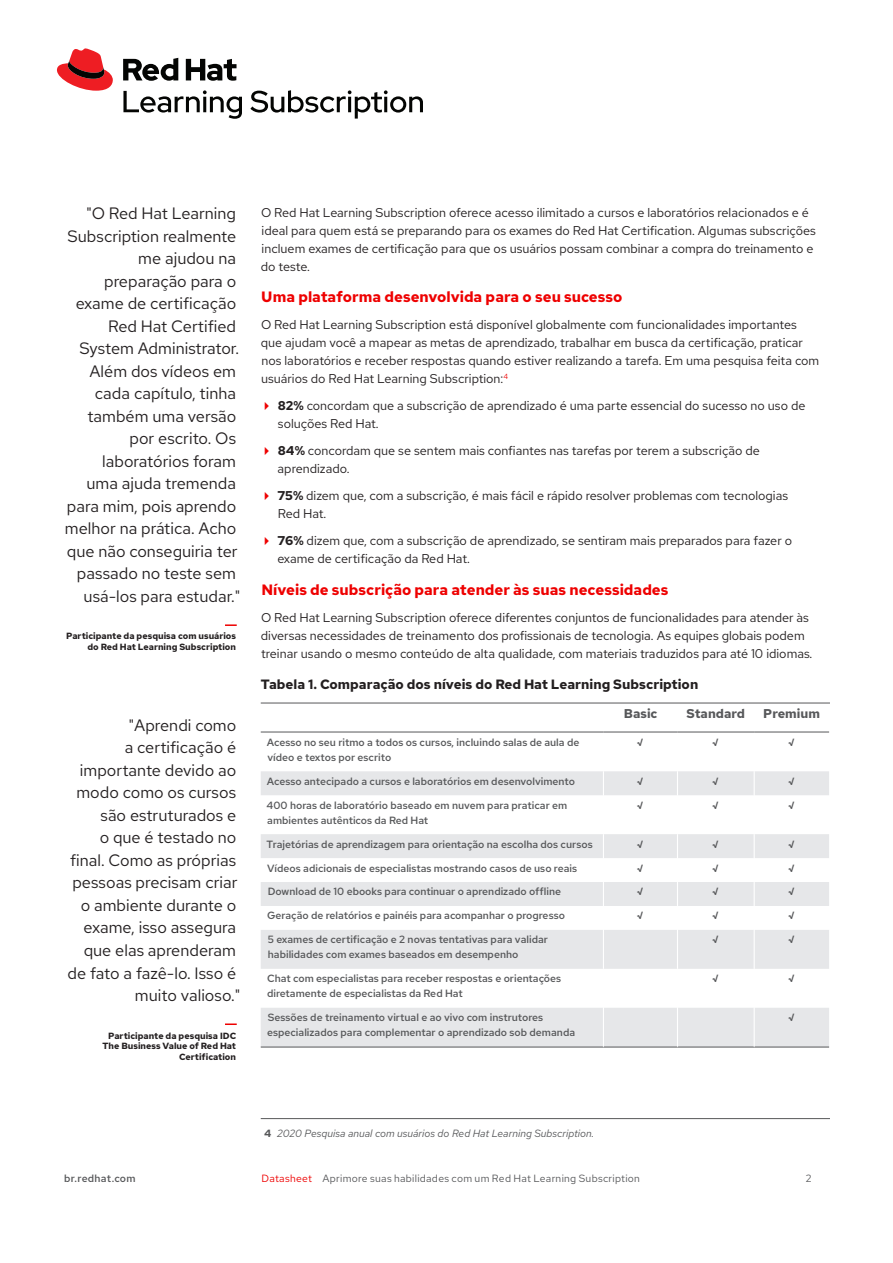
<style>
.page{position:relative;width:893px;height:1263px;background:#fff}
.page>*{position:absolute;margin:0;border:0;box-sizing:border-box;transform-origin:0 0}
.Case_Study_-_Pull_Qu{font:16.5px/22.5px "Red Hat Text";color:#231f20;text-align:right}
.Main_-_Subhead_1{font:700 15px "Red Hat Text";color:#e00}
.Main_-_Table_Name{font:700 13.5px "Red Hat Text";color:#231f20}
.Main_-_Body{font:12.75px/18px "Red Hat Text";color:#231f20}
.Main_-_Table_Subhead{font:700 12.75px "Red Hat Text";color:#57585a}
.Main_-_Table_Body__l{font:500 10.5px/15px "Red Hat Text";color:#57585a}
.t1{font:10.5px "Red Hat Text";letter-spacing:.025em;color:#57585a}
.Main_-_Footnote{font:italic 10.5px "Red Hat Text";color:#57585a}
.Main_-_Table_Body__l-2{font:700 10.5px "Overpass Mono";color:#57585a}
.Main_-_Table_Body__l-3{font:500 10.5px "Red Hat Text";letter-spacing:.025em;color:#57585a}
.Case_Study_-_Pull_Qu-2{font:700 9px/10.5px "Red Hat Text";color:#231f20;text-align:right}
.s1{font-family:"Red Hat Display"}
.s2{font-weight:700}
.s3{font-weight:700;font-style:normal}
.s4{color:#e00}
</style>
<div class="page">
<hr style="left:261px;top:703px;width:569px;height:1px;background:#57585a">
<svg style="left:261px;top:771px;width:568px;height:276px;fill:#e6e7e9"></svg>
<hr style="left:261px;top:1047px;width:342px;height:1px;background:#57585a">
<hr style="left:603px;top:1047px;width:74px;height:1px;background:#57585a">
<hr style="left:677px;top:1047px;width:77px;height:1px;background:#57585a">
<hr style="left:754px;top:1047px;width:75px;height:1px;background:#57585a">
<svg style="left:603px;top:771px;width:1px;height:24px"></svg>
<svg style="left:677px;top:771px;width:1px;height:24px"></svg>
<svg style="left:754px;top:771px;width:1px;height:24px"></svg>
<hr style="left:603px;top:795px;width:1px;height:39px;background:#fff">
<hr style="left:677px;top:795px;width:1px;height:39px;background:#fff">
<hr style="left:754px;top:795px;width:1px;height:39px;background:#fff">
<svg style="left:603px;top:834px;width:1px;height:96px"></svg>
<svg style="left:677px;top:834px;width:1px;height:96px"></svg>
<svg style="left:754px;top:834px;width:1px;height:96px"></svg>
<hr style="left:603px;top:930px;width:1px;height:39px;background:#fff">
<hr style="left:677px;top:930px;width:1px;height:39px;background:#fff">
<hr style="left:754px;top:930px;width:1px;height:39px;background:#fff">
<hr style="left:603px;top:969px;width:1px;height:39px;background:#fff">
<hr style="left:677px;top:969px;width:1px;height:39px;background:#fff">
<hr style="left:754px;top:969px;width:1px;height:39px;background:#fff">
<hr style="left:603px;top:1008px;width:1px;height:39px;background:#fff">
<hr style="left:677px;top:1008px;width:1px;height:39px;background:#fff">
<hr style="left:754px;top:1008px;width:1px;height:39px;background:#fff">
<hr style="left:261px;top:732px;width:342px;height:1px;background:#57585a">
<hr style="left:603px;top:732px;width:74px;height:1px;background:#57585a">
<hr style="left:677px;top:732px;width:77px;height:1px;background:#57585a">
<hr style="left:754px;top:732px;width:75px;height:1px;background:#57585a">
<hr style="left:261px;top:1118px;width:569px;height:1px;background:#57585a">
<svg style="left:225px;top:624px;width:12px;height:2px"></svg>
<svg style="left:225px;top:1023px;width:12px;height:2px"></svg>
<svg style="left:123px;top:90px;width:119px;height:29px"></svg>
<svg style="left:250px;top:90px;width:172px;height:29px"></svg>
<svg style="left:57px;top:48px;width:56px;height:43px"></svg>
<svg style="left:123px;top:58px;width:114px;height:23px"></svg>
<p class="Case_Study_-_Pull_Qu" style="left:65px;top:202px;width:177px"><span class="s1">"</span>O Red Hat Learning<br>Subscription realmente me ajudou na preparação para o exame de certificação<br>Red Hat Certified<br>System Administrator.<br>Além dos vídeos em cada capítulo, tinha também uma versão por escrito. Os laboratórios foram<br>uma ajuda tremenda para mim, pois aprendo melhor na prática. Acho que não conseguiria ter passado no teste sem usá-los para estudar."</p>
<p class="Case_Study_-_Pull_Qu-2" style="left:66px;top:631px;width:171px">Participante da pesquisa com usuários do Red Hat Learning Subscription</p>
<p class="Case_Study_-_Pull_Qu" style="left:67px;top:714px;width:174px"><span class="s1">"</span>Aprendi como<br>a certificação é importante devido ao modo como os cursos são estruturados e<br>o que é testado no final. Como as próprias pessoas precisam criar o ambiente durante o exame, isso assegura que elas aprenderam de fato a fazê-lo. Isso é muito valioso."</p>
<p class="Case_Study_-_Pull_Qu-2" style="left:103px;top:1030px;width:135px">Participante da pesquisa IDC<br>The Business Value of Red Hat<br>Certification</p>
<p class="Main_-_Body" style="left:261px;top:203px;width:556px">O Red Hat Learning Subscription oferece acesso ilimitado a cursos e laboratórios relacionados e é ideal para quem está se preparando para os exames do Red Hat Certification. Algumas subscrições incluem exames de certificação para que os usuários possam combinar a compra do treinamento e do teste.</p>
<p class="Main_-_Subhead_1" style="left:261px;top:287px;width:363px">Uma plataforma desenvolvida para o seu sucesso</p>
<p class="Main_-_Body" style="left:261px;top:315px;width:560px">O Red Hat Learning Subscription está disponível globalmente com funcionalidades importantes que ajudam você a mapear as metas de aprendizado, trabalhar em busca da certificação, praticar nos laboratórios e receber respostas quando estiver realizando a tarefa. Em uma pesquisa feita com usuários do Red Hat Learning Subscription:<sup>4</sup></p>
<p class="Main_-_Body" style="left:278px;top:396px;width:529px"><span class="s2">82%</span> concordam que a subscrição de aprendizado é uma parte essencial do sucesso no uso de soluções Red Hat.</p>
<p class="Main_-_Body" style="left:278px;top:441px;width:484px"><span class="s2">84%</span> concordam que se sentem mais confiantes nas tarefas por terem a subscrição de aprendizado.</p>
<p class="Main_-_Body" style="left:277px;top:486px;width:512px"><span class="s2">75%</span> dizem que, com a subscrição, é mais fácil e rápido resolver problemas com tecnologias<br>Red Hat.</p>
<p class="Main_-_Body" style="left:277px;top:531px;width:516px"><span class="s2">76%</span> dizem que, com a subscrição de aprendizado, se sentiram mais preparados para fazer o exame de certificação da Red Hat.</p>
<p class="Main_-_Subhead_1" style="left:261px;top:579px;width:409px">Níveis de subscrição para atender às suas necessidades</p>
<p class="Main_-_Body" style="left:261px;top:608px;width:553px">O Red Hat Learning Subscription oferece diferentes conjuntos de funcionalidades para atender às diversas necessidades de treinamento dos profissionais de tecnologia. As equipes globais podem treinar usando o mesmo conteúdo de alta qualidade, com materiais traduzidos para até 10 idiomas.</p>
<p class="Main_-_Table_Name" style="left:261px;top:675px;width:439px">Tabela 1. Comparação dos níveis do Red Hat Learning Subscription</p>
<p class="Main_-_Table_Subhead" style="left:624px;top:705px;width:35px">Basic</p>
<p class="Main_-_Table_Subhead" style="left:687px;top:705px;width:60px">Standard</p>
<p class="Main_-_Table_Subhead" style="left:763px;top:705px;width:58px">Premium</p>
<p class="Main_-_Table_Body__l" style="left:267px;top:734px;width:314px">Acesso no seu ritmo a todos os cursos, incluindo salas de aula de vídeo e textos por escrito</p>
<p class="Main_-_Table_Body__l-2" style="left:637px;top:735px;width:8px">√</p>
<p class="Main_-_Table_Body__l-2" style="left:712px;top:735px;width:8px">√</p>
<p class="Main_-_Table_Body__l-2" style="left:788px;top:735px;width:8px">√</p>
<p class="Main_-_Table_Body__l" style="left:267px;top:773px;width:309px">Acesso antecipado a cursos e laboratórios em desenvolvimento</p>
<p class="Main_-_Table_Body__l-2" style="left:637px;top:773px;width:8px">√</p>
<p class="Main_-_Table_Body__l-2" style="left:712px;top:773px;width:8px">√</p>
<p class="Main_-_Table_Body__l-2" style="left:788px;top:773px;width:8px">√</p>
<p class="Main_-_Table_Body__l" style="left:267px;top:797px;width:302px">400 horas de laboratório baseado em nuvem para praticar em ambientes autênticos da Red Hat</p>
<p class="Main_-_Table_Body__l-2" style="left:637px;top:797px;width:8px">√</p>
<p class="Main_-_Table_Body__l-2" style="left:712px;top:797px;width:8px">√</p>
<p class="Main_-_Table_Body__l-2" style="left:788px;top:797px;width:8px">√</p>
<p class="Main_-_Table_Body__l" style="left:267px;top:836px;width:328px">Trajetórias de aprendizagem para orientação na escolha dos cursos</p>
<p class="Main_-_Table_Body__l-2" style="left:637px;top:836px;width:8px">√</p>
<p class="Main_-_Table_Body__l-2" style="left:712px;top:836px;width:8px">√</p>
<p class="Main_-_Table_Body__l-2" style="left:788px;top:836px;width:8px">√</p>
<p class="Main_-_Table_Body__l" style="left:267px;top:860px;width:311px">Vídeos adicionais de especialistas mostrando casos de uso reais</p>
<p class="Main_-_Table_Body__l-2" style="left:637px;top:860px;width:8px">√</p>
<p class="Main_-_Table_Body__l-2" style="left:712px;top:860px;width:8px">√</p>
<p class="Main_-_Table_Body__l-2" style="left:788px;top:860px;width:8px">√</p>
<p class="Main_-_Table_Body__l" style="left:268px;top:884px;width:295px">Download de 10 ebooks para continuar o aprendizado offline</p>
<p class="Main_-_Table_Body__l-2" style="left:637px;top:884px;width:8px">√</p>
<p class="Main_-_Table_Body__l-2" style="left:712px;top:884px;width:8px">√</p>
<p class="Main_-_Table_Body__l-2" style="left:788px;top:884px;width:8px">√</p>
<p class="Main_-_Table_Body__l" style="left:267px;top:908px;width:299px">Geração de relatórios e painéis para acompanhar o progresso</p>
<p class="Main_-_Table_Body__l-2" style="left:637px;top:908px;width:8px">√</p>
<p class="Main_-_Table_Body__l-2" style="left:712px;top:908px;width:8px">√</p>
<p class="Main_-_Table_Body__l-2" style="left:788px;top:908px;width:8px">√</p>
<p class="Main_-_Table_Body__l" style="left:268px;top:932px;width:282px">5 exames de certificação e 2 novas tentativas para validar habilidades com exames baseados em desempenho</p>
<p class="Main_-_Table_Body__l-2" style="left:712px;top:932px;width:8px">√</p>
<p class="Main_-_Table_Body__l-2" style="left:788px;top:932px;width:8px">√</p>
<p class="Main_-_Table_Body__l" style="left:267px;top:971px;width:296px">Chat com especialistas para receber respostas e orientações diretamente de especialistas da Red Hat</p>
<p class="Main_-_Table_Body__l-2" style="left:712px;top:971px;width:8px">√</p>
<p class="Main_-_Table_Body__l-2" style="left:788px;top:971px;width:8px">√</p>
<p class="Main_-_Table_Body__l" style="left:267px;top:1010px;width:310px">Sessões de treinamento virtual e ao vivo com instrutores especializados para complementar o aprendizado sob demanda</p>
<p class="Main_-_Table_Body__l-2" style="left:788px;top:1010px;width:8px">√</p>
<p class="Main_-_Footnote" style="left:264px;top:1126px;width:332px"><span class="s3">4</span> 2020 Pesquisa anual com usuários do Red Hat Learning Subscription.</p>
<p class="Main_-_Table_Body__l-3" style="left:64px;top:1171px;width:73px">br.redhat.com</p>
<p class="t1" style="left:262px;top:1171px;width:380px"><span class="s4">Datasheet</span> Aprimore suas habilidades com um Red Hat Learning Subscription</p>
<p class="t1" style="left:806px;top:1171px;width:7px">2</p>
</div>
